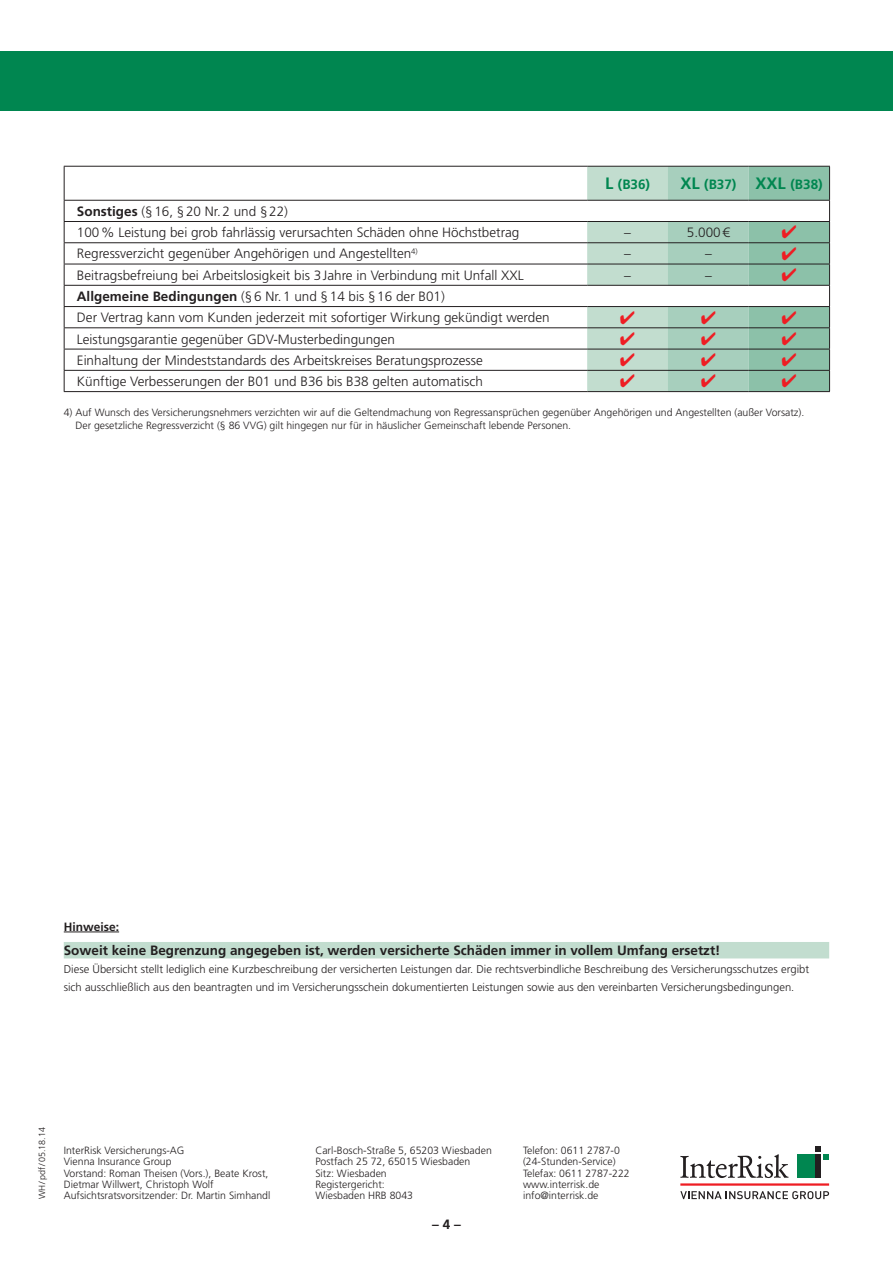
<style>
.page{position:relative;width:893px;height:1263px;background:#fff}
.page>*{position:absolute;margin:0;border:0;box-sizing:border-box;transform-origin:0 0}
.t1{font:300 13.5px/21.3px "Frutiger LT Std";color:#231f20}
.t2{font:700 13.5px "Frutiger LT Std";color:#231f20}
.t3{font:700 13.5px "Frutiger LT Std";color:#008650}
.t4{font:700 12px "Frutiger LT Std";color:#231f20}
.t5{font:300 11.25px/18px "Frutiger LT Std";color:#231f20}
.t6{font:300 10.5px/11.2px "Frutiger LT Std";color:#231f20}
.t7{font:300 9px "Frutiger LT Std";color:#231f20}
.s1{font-weight:700}
.s2{font-size:16.5px}
</style>
<div class="page">
<hr style="left:680px;top:1183px;width:149px;height:3px;background:#ee1d23">
<svg style="left:680px;top:1191px;width:149px;height:8px"></svg>
<svg style="left:680px;top:1154px;width:108px;height:24px"></svg>
<div style="left:797px;top:1154px;width:18px;height:24px;background:#008650"></div>
<div style="left:815px;top:1154px;width:5px;height:24px;background:#231f20"></div>
<svg style="left:815px;top:1146px;width:14px;height:14px"></svg>
<div style="left:0;top:51px;width:893px;height:60px;background:#008650"></div>
<hr style="left:64px;top:166px;width:523px;height:1px;background:#231f20">
<hr style="left:64px;top:167px;width:1px;height:33px;background:#231f20">
<hr style="left:64px;top:200px;width:523px;height:1px;background:#231f20">
<hr style="left:64px;top:221px;width:523px;height:1px;background:#231f20">
<hr style="left:64px;top:242px;width:523px;height:1px;background:#231f20">
<hr style="left:64px;top:264px;width:523px;height:1px;background:#231f20">
<hr style="left:64px;top:285px;width:523px;height:1px;background:#231f20">
<hr style="left:64px;top:306px;width:523px;height:1px;background:#231f20">
<hr style="left:64px;top:327px;width:523px;height:1px;background:#231f20">
<hr style="left:64px;top:349px;width:523px;height:1px;background:#231f20">
<hr style="left:64px;top:370px;width:523px;height:1px;background:#231f20">
<svg style="left:64px;top:201px;width:1px;height:190px"></svg>
<hr style="left:64px;top:391px;width:523px;height:1px;background:#231f20">
<hr style="left:64px;top:932px;width:55px;height:1px;background:#231f20">
<div style="left:64px;top:942px;width:765px;height:16px;background:#c2ddcf"></div>
<svg style="left:587px;top:166px;width:243px;height:226px"></svg>
<p class="t1" style="left:77px;top:201px;width:444px"><span class="s1">Sonstiges</span> (§16, §20 Nr.2 und §22)<br>100% Leistung bei grob fahrlässig verursachten Schäden ohne Höchstbetrag</p>
<p class="t3" style="left:605px;top:177px;width:47px"><span class="s2">L</span> (B36)</p>
<p class="t3" style="left:680px;top:177px;width:144px"><span class="s2">XL</span> (B37) <span class="s2">XXL</span> (B38)</p>
<p class="t1" style="left:624px;top:222px;width:8px">–</p>
<p class="t1" style="left:687px;top:222px;width:44px">5.000€</p>
<p class="t1" style="left:77px;top:243px;width:342px">Regressverzicht gegenüber Angehörigen und Angestellten<sup>4)</sup></p>
<p class="t1" style="left:624px;top:243px;width:8px">–</p>
<p class="t1" style="left:705px;top:243px;width:8px">–</p>
<p class="t1" style="left:77px;top:265px;width:448px">Beitragsbefreiung bei Arbeitslosigkeit bis 3Jahre in Verbindung mit Unfall XXL</p>
<p class="t1" style="left:624px;top:265px;width:8px">–</p>
<p class="t1" style="left:705px;top:265px;width:8px">–</p>
<p class="t1" style="left:77px;top:286px;width:474px"><span class="s1">Allgemeine Bedingungen</span> (§6 Nr.1 und §14 bis §16 der B01)<br>Der Vertrag kann vom Kunden jederzeit mit sofortiger Wirkung gekündigt werden</p>
<p class="t1" style="left:77px;top:328px;width:320px">Leistungsgarantie gegenüber GDV-Musterbedingungen</p>
<p class="t1" style="left:77px;top:350px;width:407px">Einhaltung der Mindeststandards des Arbeitskreises Beratungsprozesse</p>
<p class="t1" style="left:77px;top:371px;width:407px">Künftige Verbesserungen der B01 und B36 bis B38 gelten automatisch</p>
<p class="t6" style="left:75px;top:405px;width:730px;line-height:13.5px;text-indent:-12px">4) Auf Wunsch des Versicherungsnehmers verzichten wir auf die Geltendmachung von Regressansprüchen gegenüber Angehörigen und Angestellten (außer Vorsatz).<br>Der gesetzliche Regressverzicht (§ 86 VVG) gilt hingegen nur für in häuslicher Gemeinschaft lebende Personen.</p>
<p class="t4" style="left:64px;top:919px;width:57px">Hinweise:</p>
<p class="t2" style="left:64px;top:942px;width:658px">Soweit keine Begrenzung angegeben ist, werden versicherte Schäden immer in vollem Umfang ersetzt!</p>
<p class="t5" style="left:64px;top:960px;width:747px">Diese Übersicht stellt lediglich eine Kurzbeschreibung der versicherten Leistungen dar. Die rechtsverbindliche Beschreibung des Versicherungsschutzes ergibt sich ausschließlich aus den beantragten und im Versicherungsschein dokumentierten Leistungen sowie aus den vereinbarten Versicherungsbedingungen.</p>
<p class="t7" style="left:37px;top:1199px;width:74px;rotate:-90deg">WH/pdf/05.18.14</p>
<p class="t6" style="left:64px;top:1145px;width:208px">InterRisk Versicherungs-AG<br>Vienna Insurance Group<br>Vorstand: Roman Theisen (Vors.), Beate Krost, Dietmar Willwert, Christoph Wolf Aufsichtsratsvorsitzender: Dr. Martin Simhandl</p>
<p class="t6" style="left:315px;top:1145px;width:178px">Carl-Bosch-Straße 5, 65203 Wiesbaden<br>Postfach 25 72, 65015 Wiesbaden<br>Sitz: Wiesbaden<br>Registergericht:<br>Wiesbaden HRB 8043</p>
<p class="t2" style="left:432px;top:1217px;width:30px">– 4 –</p>
<p class="t6" style="left:523px;top:1145px;width:108px">Telefon: 0611 2787-0 (24-Stunden-Service)<br>Telefax: 0611 2787-222 www.interrisk.de info@interrisk.de</p>
</div>
